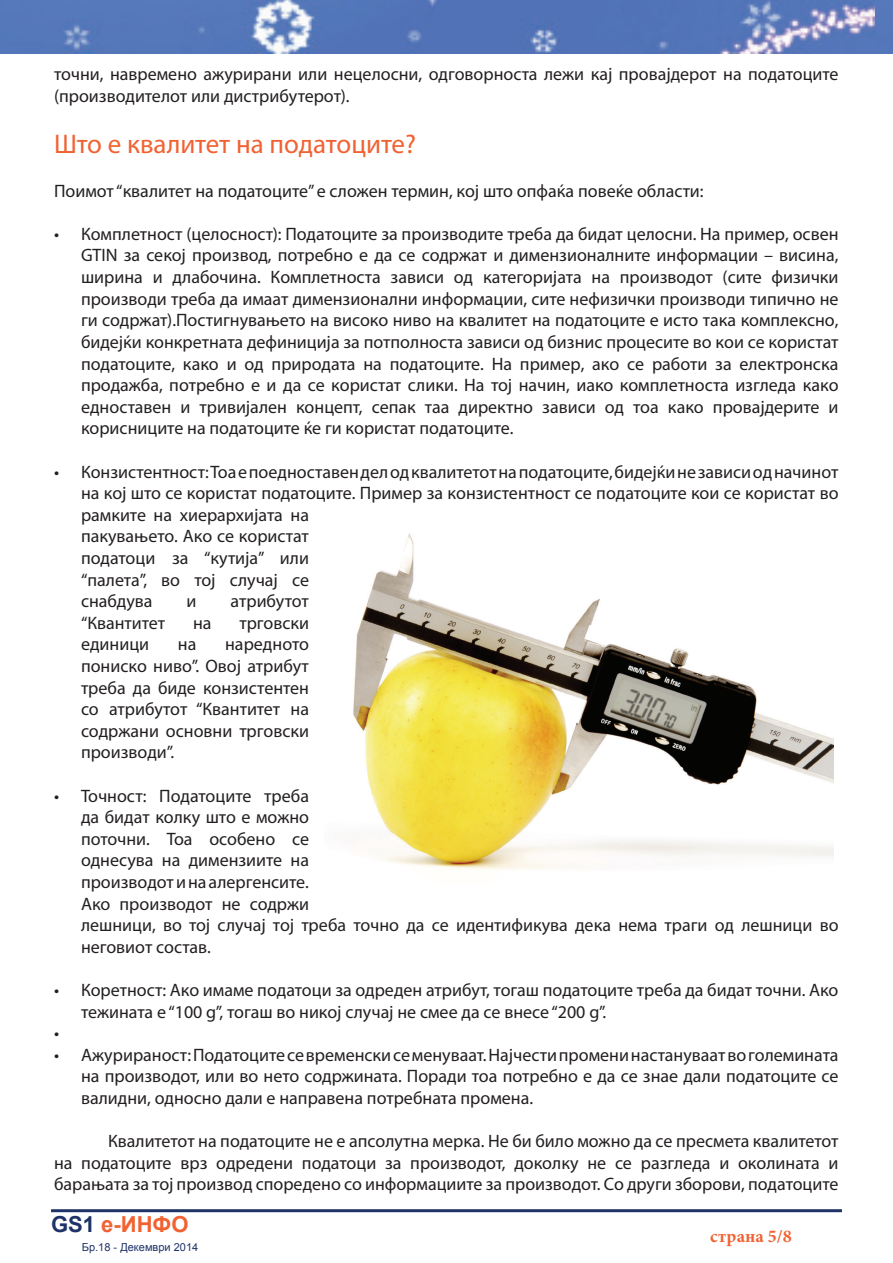
<style>
.page{position:relative;width:893px;height:1263px;background:#fff}
.page>*{position:absolute;margin:0;border:0;box-sizing:border-box;transform-origin:0 0}
.t1{font:27px "Myriad Pro";letter-spacing:-.005em;color:#f16232}
.t2{font:700 22.05px "Arial";color:#f16232}
.t3{font:18px/21.6px "Myriad Pro";color:#231f20;text-align:justify}
.t4{font:700 18px "Minion Pro";letter-spacing:.015em;color:#f16232}
.t5{font:10.95px "Arial";color:#1f3368}
.s1{color:#1f3368}
</style>
<div class="page">
<img style="left:0;top:0;width:876px;height:53px">
<hr style="left:51px;top:1209px;width:791px;height:3px;background:#1f3368">
<img style="left:876px;top:0;width:17px;height:53px">
<img style="left:353px;top:533px;width:481px;height:337px">
<p class="t3" style="left:54px;top:63px;width:786px">точни, навремено ажурирани или нецелосни, одговорноста лежи кај провајдерот на податоците (производителот или дистрибутерот).</p>
<h1 class="t1" style="left:54px;top:128px;width:364px">Што е квалитет на податоците?</h1>
<p class="t3" style="left:54px;top:180px;width:651px">Поимот “квалитет на податоците” е сложен термин, кој што опфаќа повеќе области:</p>
<p class="t3" style="left:81px;top:223px;width:759px;text-indent:-27px">• Комплетност (целосност): Податоците за производите треба да бидат целосни. На пример, освен GTIN за секој производ, потребно е да се содржат и димензионалните информации – висина, ширина и длабочина. Комплетноста зависи од категоријата на производот (сите физички производи треба да имаат димензионални информации, сите нефизички производи типично не ги содржат).Постигнувањето на високо ниво на квалитет на податоците е исто така комплексно, бидејќи конкретната дефиниција за потполноста зависи од бизнис процесите во кои се користат податоците, како и од природата на податоците. На пример, ако се работи за електронска продажба, потребно е и да се користат слики. На тој начин, иако комплетноста изгледа како едноставен и тривијален концепт, сепак таа директно зависи од тоа како провајдерите и корисниците на податоците ќе ги користат податоците.</p>
<p class="t3" style="left:81px;top:460px;width:759px;text-align:left;text-indent:-27px">• Конзистентност: Тоа е поедноставен дел од квалитетот на податоците, бидејќи не зависи од начинот на кој што се користат податоците. Пример за конзистентност се податоците кои се користат во рамките на хиерархијата на<br>пакувањето. Ако се користат<br>податоци за “кутија” или<br>“палета”, во тој случај се<br>снабдува</p>
<p class="t3" style="left:187px;top:590px;width:11px">и</p>
<p class="t3" style="left:231px;top:590px;width:80px">атрибутот</p>
<p class="t3" style="left:81px;top:612px;width:86px">“Квантитет</p>
<p class="t3" style="left:193px;top:612px;width:20px">на</p>
<p class="t3" style="left:239px;top:612px;width:71px">трговски</p>
<p class="t3" style="left:81px;top:633px;width:70px">единици</p>
<p class="t3" style="left:178px;top:633px;width:20px">на</p>
<p class="t3" style="left:81px;top:633px;width:230px;text-indent:144px">наредното пониско ниво”. Овој атрибут треба да биде конзистентен со атрибутот “Квантитет на содржани основни трговски производи”.</p>
<p class="t3" style="left:81px;top:784px;width:759px;text-align:left;text-indent:-27px">• Точност: Податоците треба<br>да бидат колку што е можно<br>поточни. Тоа особено се<br>однесува на димензиите на<br>производот и на алергенсите.<br>Ако производот не содржи<br>лешници, во тој случај тој треба точно да се идентификува дека нема траги од лешници во неговиот состав.</p>
<p class="t3" style="left:54px;top:979px;width:786px">• Коретност: Ако имаме податоци за одреден атрибут, тогаш податоците треба да бидат точни. Ако</p>
<p class="t3" style="left:81px;top:1000px;width:527px">тежината е “100 g”, тогаш во никој случај не смее да се внесе “200 g”.</p>
<p class="t3" style="left:54px;top:1022px;width:7px">•</p>
<p class="t3" style="left:81px;top:1044px;width:759px;text-indent:-27px">• Ажурираност: Податоците се временски се менуваат. Најчести промени настануваат во големината на производот, или во нето содржината. Поради тоа потребно е да се знае дали податоците се валидни, односно дали е направена потребната промена.</p>
<p class="t3" style="left:54px;top:1130px;width:786px;text-indent:54px">Квалитетот на податоците не е апсолутна мерка. Не би било можно да се пресмета квалитетот на податоците врз одредени податоци за производот, доколку не се разгледа и околината и барањата за тој производ споредено со информациите за производот. Со други зборови, податоците</p>
<p class="t2" style="left:51px;top:1210px;width:139px"><span class="s1">GS1</span> е-ИНФО</p>
<p class="t5" style="left:82px;top:1240px;width:118px">Бр.18 - Декември 2014</p>
<p class="t4" style="left:710px;top:1223px;width:83px">страна 5/8</p>
</div>
